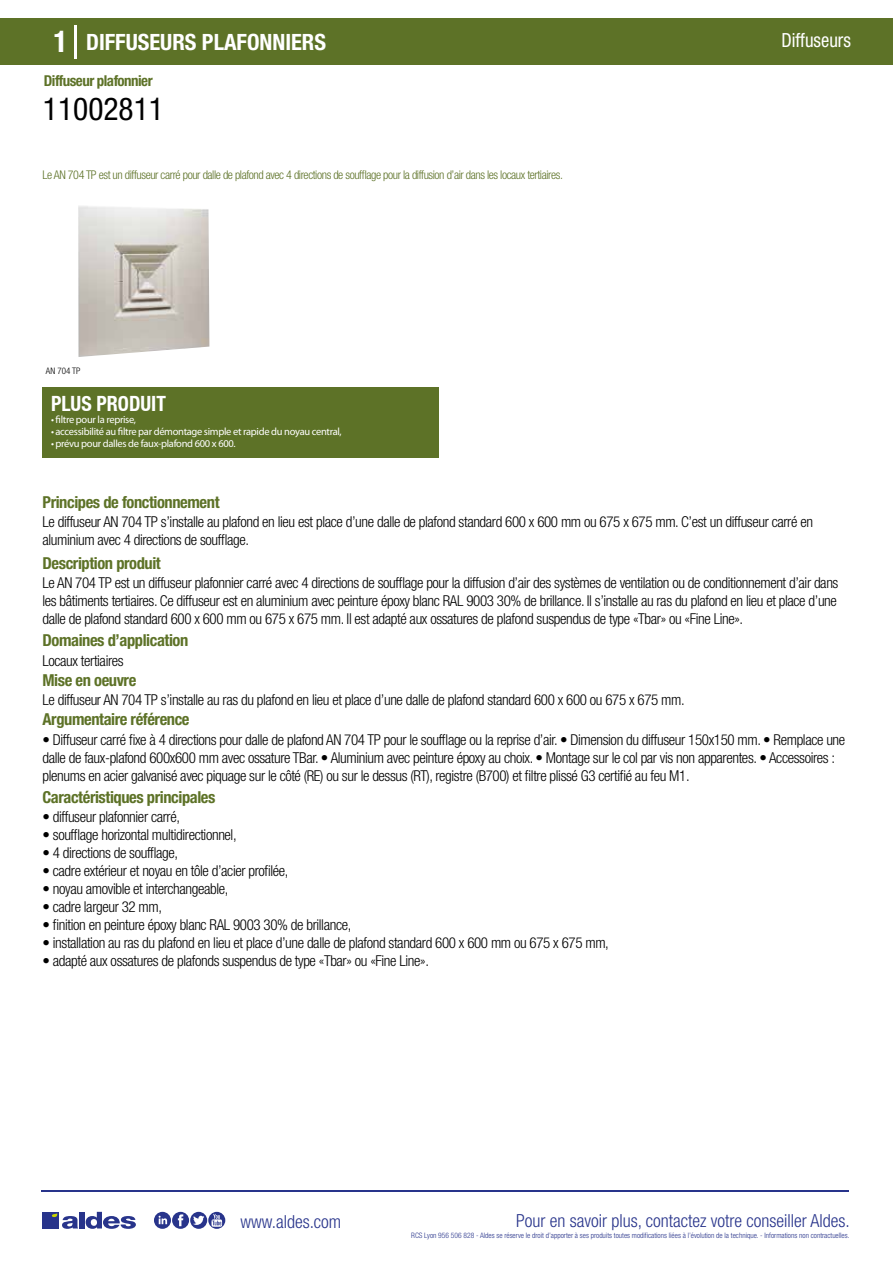
<style>
.page{position:relative;width:893px;height:1263px;background:#fff}
.page>*{position:absolute;margin:0;border:0;box-sizing:border-box;transform-origin:0 0}
.t1{font:condensed 31.5px "Helvetica Neue LT Std";color:#000}
.t2{font:700 condensed 22.5px "Helvetica Neue LT Std";color:#fff}
.t3{font:700 condensed 21px "Helvetica Neue";color:#fff;scale:.95 1}
.t4{font:condensed 19.5px "Helvetica Neue LT Std";color:#fff;scale:.95 1}
.t5{font:300 condensed 18px "Helvetica Neue";color:#28348b}
.t6{font:700 condensed 16.5px "Helvetica Neue LT Std";letter-spacing:-.025em;color:#5d7227}
.t7{font:300 condensed 15px/18px "Helvetica Neue LT Std";letter-spacing:-.025em;color:#000}
.t8{font:700 condensed 15px "Helvetica Neue LT Std";letter-spacing:-.035em;color:#5d7227}
.t9{font:300 condensed 12px "Helvetica Neue LT Std";letter-spacing:-.035em;color:#5d7227}
.t10{font:10.5px "Myriad Pro";letter-spacing:-.03em;color:#fff}
.t11{font:300 condensed 9px "Helvetica Neue";color:#000}
.t12{font:300 condensed 7.5px "Helvetica Neue";color:#28348b}
.s1{font-size:30px}
</style>
<div class="page">
<div style="left:0;top:18px;width:893px;height:46px;background:#5d7227"></div>
<div style="left:43px;top:387px;width:396px;height:70px;background:#5d7227"></div>
<hr style="left:74px;top:25px;width:2px;height:33px;background:#fff">
<img style="left:78px;top:206px;width:131px;height:151px">
<hr style="left:41px;top:1190px;width:808px;height:1px;background:#28348b">
<svg style="left:154px;top:1212px;width:71px;height:17px"></svg>
<div style="left:42px;top:1212px;width:17px;height:16px;background:#28348b"></div>
<div style="left:79px;top:1212px;width:5px;height:16px;background:#28348b"></div>
<svg style="left:86px;top:1212px;width:50px;height:17px"></svg>
<svg style="left:52px;top:1213px;width:26px;height:16px"></svg>
<h2 class="t2" style="left:54px;top:28px;width:274px"><span class="s1">1</span> DIFFUSEURS PLAFONNIERS</h2>
<h3 class="t4" style="left:781px;top:29px;width:75px">Diffuseurs</h3>
<p class="t8" style="left:44px;top:71px;width:110px">Diffuseur plafonnier</p>
<h1 class="t1" style="left:43px;top:91px;width:122px">11002811</h1>
<p class="t9" style="left:43px;top:167px;width:522px">Le AN 704 TP est un diffuseur carré pour dalle de plafond avec 4 directions de soufflage pour la diffusion d’air dans les locaux tertiaires.</p>
<p class="t11" style="left:46px;top:365px;width:36px">AN 704 TP</p>
<h3 class="t3" style="left:51px;top:391px;width:122px">PLUS PRODUIT</h3>
<p class="t10" style="left:51px;top:413px;width:87px">• filtre pour la reprise,</p>
<p class="t10" style="left:51px;top:425px;width:292px">• accessibilité au filtre par démontage simple et rapide du noyau central,</p>
<p class="t10" style="left:51px;top:437px;width:186px">• prévu pour dalles de faux-plafond 600 x 600.</p>
<p class="t6" style="left:43px;top:492px;width:179px">Principes de fonctionnement</p>
<p class="t7" style="left:43px;top:513px;width:772px">Le diffuseur AN 704 TP s’installe au plafond en lieu est place d’une dalle de plafond standard 600 x 600 mm ou 675 x 675 mm. C’est un diffuseur carré en aluminium avec 4 directions de soufflage.</p>
<p class="t7" style="left:43px;top:573px;width:797px;text-align:justify">Le AN 704 TP est un diffuseur plafonnier carré avec 4 directions de soufflage pour la diffusion d’air des systèmes de ventilation ou de conditionnement d’air dans les bâtiments tertiaires. Ce diffuseur est en aluminium avec peinture époxy blanc RAL 9003 30% de brillance. Il s’installe au ras du plafond en lieu et place d’une dalle de plafond standard 600 x 600 mm ou 675 x 675 mm. Il est adapté aux ossatures de plafond suspendus de type «Tbar» ou «Fine Line».</p>
<p class="t7" style="left:43px;top:651px;width:83px">Locaux tertiaires</p>
<p class="t7" style="left:43px;top:691px;width:644px">Le diffuseur AN 704 TP s’installe au ras du plafond en lieu et place d’une dalle de plafond standard 600 x 600 ou 675 x 675 mm.</p>
<p class="t6" style="left:43px;top:553px;width:120px">Description produit</p>
<p class="t6" style="left:43px;top:630px;width:147px">Domaines d’application</p>
<p class="t6" style="left:43px;top:670px;width:95px">Mise en oeuvre</p>
<p class="t6" style="left:43px;top:709px;width:149px">Argumentaire référence</p>
<p class="t7" style="left:43px;top:730px;width:804px">• Diffuseur carré fixe à 4 directions pour dalle de plafond AN 704 TP pour le soufflage ou la reprise d’air. • Dimension du diffuseur 150x150 mm. • Remplace une dalle de faux-plafond 600x600 mm avec ossature TBar. • Aluminium avec peinture époxy au choix. • Montage sur le col par vis non apparentes. • Accessoires : plenums en acier galvanisé avec piquage sur le côté (RE) ou sur le dessus (RT), registre (B700) et filtre plissé G3 certifié au feu M1.</p>
<p class="t6" style="left:43px;top:787px;width:174px">Caractéristiques principales</p>
<p class="t7" style="left:43px;top:808px;width:139px">• diffuseur plafonnier carré,</p>
<p class="t7" style="left:43px;top:826px;width:196px">• soufflage horizontal multidirectionnel,</p>
<p class="t7" style="left:43px;top:844px;width:137px">• 4 directions de soufflage,</p>
<p class="t7" style="left:43px;top:862px;width:248px">• cadre extérieur et noyau en tôle d’acier profilée,</p>
<p class="t7" style="left:43px;top:880px;width:187px">• noyau amovible et interchangeable,</p>
<p class="t7" style="left:43px;top:898px;width:121px">• cadre largeur 32 mm,</p>
<p class="t7" style="left:43px;top:916px;width:310px">• finition en peinture époxy blanc RAL 9003 30% de brillance,</p>
<p class="t7" style="left:43px;top:934px;width:568px">• installation au ras du plafond en lieu et place d’une dalle de plafond standard 600 x 600 mm ou 675 x 675 mm,</p>
<p class="t7" style="left:43px;top:952px;width:388px">• adapté aux ossatures de plafonds suspendus de type «Tbar» ou «Fine Line».</p>
<p class="t5" style="left:240px;top:1211px;width:102px">www.aldes.com</p>
<p class="t5" style="left:516px;top:1211px;width:335px">Pour en savoir plus, contactez votre conseiller Aldes.</p>
<p class="t12" style="left:411px;top:1230px;width:440px">RCS Lyon 956 506 828 - Aldes se réserve le droit d’apporter à ses produits toutes modifications liées à l’évolution de la technique. - Informations non contractuelles.</p>
</div>
